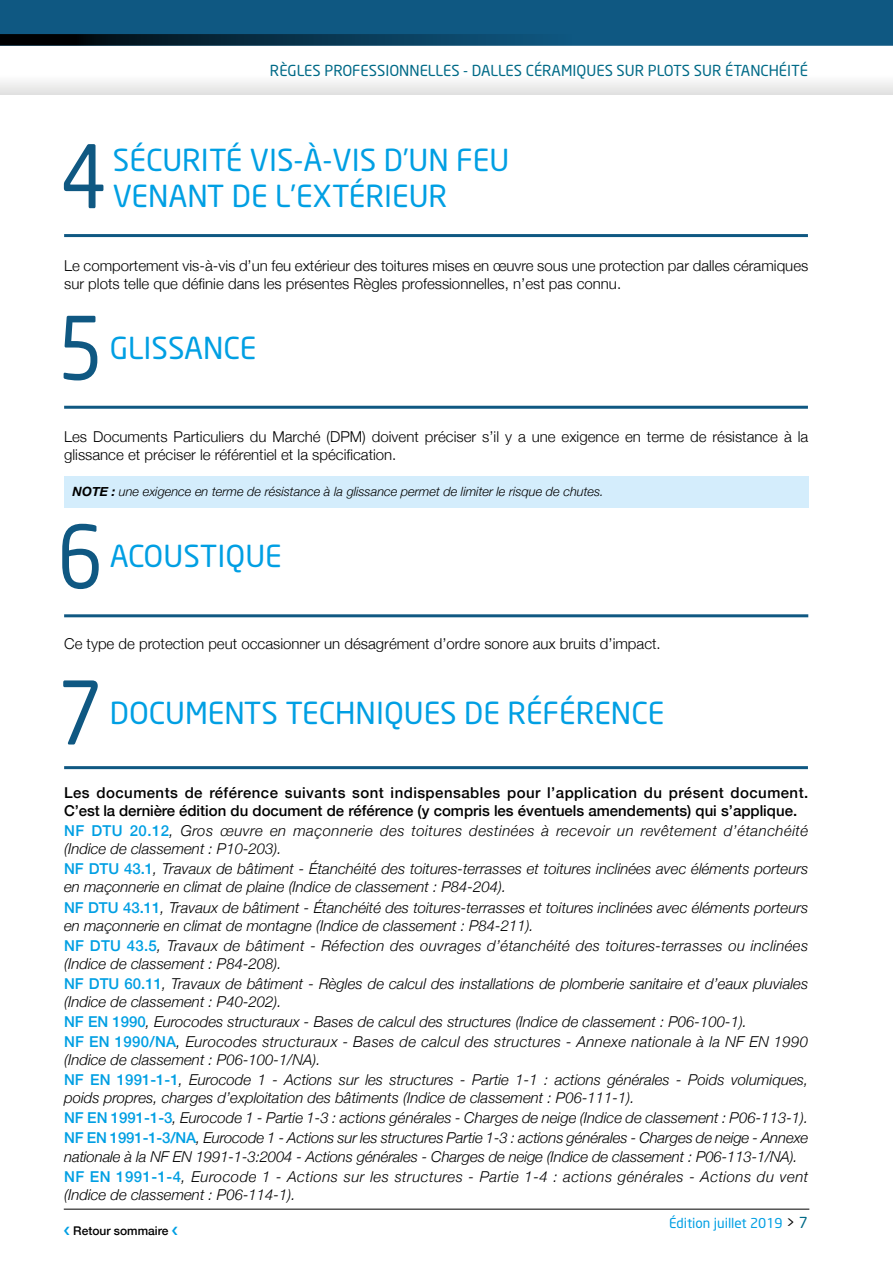
<style>
.page{position:relative;width:893px;height:1263px;background:#fff}
.page>*{position:absolute;margin:0;border:0;box-sizing:border-box;transform-origin:0 0}
.t1{font:86.25px "Neo Sans";color:#0f5882;scale:.87 1}
.t2{font:30px/36px "Neo Sans";color:#009fe3}
.t3{font:italic 300 15px/20.1px "Helvetica Neue";color:#000}
.t4{font:300 15px/18px "Helvetica Neue";color:#000}
.t5{font:500 15px/18px "Helvetica Neue";letter-spacing:.01em;color:#000}
.t6{font:italic 300 15px/18px "Helvetica Neue";letter-spacing:.02em;color:#000}
.t7{font:italic 300 15px/18px "Helvetica Neue";letter-spacing:.03em;color:#000}
.t8{font:15px "Neo Sans";color:#006a87}
.t9{font:13.5px "Neo Sans";color:#009fe3}
.t10{font:italic 300 12.75px "Helvetica Neue";color:#000}
.t11{font:500 12px "Helvetica Neue";color:#000}
.s1{font-weight:700}
.s2{font-weight:500;font-style:normal;color:#009fe3}
.s3{font-size:15px;color:#000}
.s4{font-size:15px;color:#006a87}
</style>
<div class="page">
<svg style="left:0;top:45px;width:893px;height:50px"></svg>
<svg style="left:0;top:0;width:893px;height:45px;background:#0d5178"></svg>
<div style="left:64px;top:476px;width:744px;height:31px;background:#d4edfc"></div>
<hr style="left:64px;top:234px;width:744px;height:3px;background:#0f5882">
<hr style="left:64px;top:406px;width:744px;height:3px;background:#0f5882">
<hr style="left:64px;top:614px;width:744px;height:3px;background:#0f5882">
<hr style="left:64px;top:766px;width:744px;height:3px;background:#0f5882">
<hr style="left:64px;top:1209px;width:745px;height:1px;background:#000">
<p class="t8" style="left:270px;top:61px;width:539px">RÈGLES PROFESSIONNELLES - DALLES CÉRAMIQUES SUR PLOTS SUR ÉTANCHÉITÉ</p>
<h1 class="t1" style="left:61px;top:124px;width:54px">4</h1>
<h2 class="t2" style="left:113px;top:141px;width:398px">SÉCURITÉ VIS-À-VIS D’UN FEU<br>VENANT DE L’EXTÉRIEUR</h2>
<p class="t4" style="left:64px;top:255px;width:746px">Le comportement vis-à-vis d’un feu extérieur des toitures mises en œuvre sous une protection par dalles céramiques sur plots telle que définie dans les présentes Règles professionnelles, n’est pas connu.</p>
<h1 class="t1" style="left:58px;top:295px;width:54px">5</h1>
<h2 class="t2" style="left:110px;top:329px;width:148px">GLISSANCE</h2>
<p class="t4" style="left:64px;top:426px;width:746px">Les Documents Particuliers du Marché (DPM) doivent préciser s’il y a une exigence en terme de résistance à la glissance et préciser le référentiel et la spécification.</p>
<p class="t10" style="left:73px;top:482px;width:533px"><span class="s1">NOTE :</span> une exigence en terme de résistance à la glissance permet de limiter le risque de chutes.</p>
<h1 class="t1" style="left:58px;top:504px;width:54px">6</h1>
<h2 class="t2" style="left:110px;top:538px;width:173px">ACOUSTIQUE</h2>
<p class="t4" style="left:64px;top:634px;width:598px">Ce type de protection peut occasionner un désagrément d’ordre sonore aux bruits d’impact.</p>
<h1 class="t1" style="left:58px;top:660px;width:54px">7</h1>
<h2 class="t2" style="left:110px;top:694px;width:556px">DOCUMENTS TECHNIQUES DE RÉFÉRENCE</h2>
<p class="t5" style="left:64px;top:783px;width:746px">Les documents de référence suivants sont indispensables pour l’application du présent document.<br>C’est la dernière édition du document de référence (y compris les éventuels amendements) qui s’applique.</p>
<p class="t7" style="left:64px;top:821px;width:746px"><span class="s2">NF DTU 20.12</span>, Gros œuvre en maçonnerie des toitures destinées à recevoir un revêtement d’étanchéité (Indice de classement : P10-203).</p>
<p class="t3" style="left:64px;top:859px;width:746px;line-height:18px"><span class="s2">NF DTU 43.1</span>, Travaux de bâtiment - Étanchéité des toitures-terrasses et toitures inclinées avec éléments porteurs en maçonnerie en climat de plaine (Indice de classement : P84-204).</p>
<p class="t3" style="left:64px;top:897px;width:746px;line-height:18px"><span class="s2">NF DTU 43.11</span>, Travaux de bâtiment - Étanchéité des toitures-terrasses et toitures inclinées avec éléments porteurs en maçonnerie en climat de montagne (Indice de classement : P84-211).</p>
<p class="t6" style="left:64px;top:935px;width:746px"><span class="s2">NF DTU 43.5</span>, Travaux de bâtiment - Réfection des ouvrages d’étanchéité des toitures-terrasses ou inclinées (Indice de classement : P84-208).</p>
<p class="t3" style="left:64px;top:973px;width:746px;line-height:18px"><span class="s2">NF DTU 60.11</span>, Travaux de bâtiment - Règles de calcul des installations de plomberie sanitaire et d’eaux pluviales (Indice de classement : P40-202).</p>
<p class="t3" style="left:64px;top:1010px;width:746px"><span class="s2">NF EN 1990</span>, Eurocodes structuraux - Bases de calcul des structures (Indice de classement : P06-100-1).<br><span class="s2">NF EN 1990/NA</span>, Eurocodes structuraux - Bases de calcul des structures - Annexe nationale à la NF EN 1990</p>
<p class="t3" style="left:64px;top:1049px;width:746px">(Indice de classement : P06-100-1/NA).<br><span class="s2">NF EN 1991-1-1</span>, Eurocode 1 - Actions sur les structures - Partie 1-1 : actions générales - Poids volumiques,</p>
<p class="t3" style="left:64px;top:1087px;width:746px">poids propres, charges d’exploitation des bâtiments (Indice de classement : P06-111-1).<br><span class="s2">NF EN 1991-1-3</span>, Eurocode 1 - Partie 1-3 : actions générales - Charges de neige (Indice de classement : P06-113-1).<br><span class="s2">NF EN 1991-1-3/NA</span>, Eurocode 1 - Actions sur les structures Partie 1-3 : actions générales - Charges de neige - Annexe</p>
<p class="t3" style="left:64px;top:1145px;width:746px">nationale à la NF EN 1991-1-3:2004 - Actions générales - Charges de neige (Indice de classement : P06-113-1/NA).<br><span class="s2">NF EN 1991-1-4</span>, Eurocode 1 - Actions sur les structures - Partie 1-4 : actions générales - Actions du vent</p>
<p class="t3" style="left:64px;top:1183px;width:233px">(Indice de classement : P06-114-1).</p>
<p class="t11" style="left:73px;top:1221px;width:97px">Retour sommaire</p>
<p class="t9" style="left:669px;top:1215px;width:140px">Édition juillet 2019 <span class="s3">&gt;</span> <span class="s4">7</span></p>
</div>
